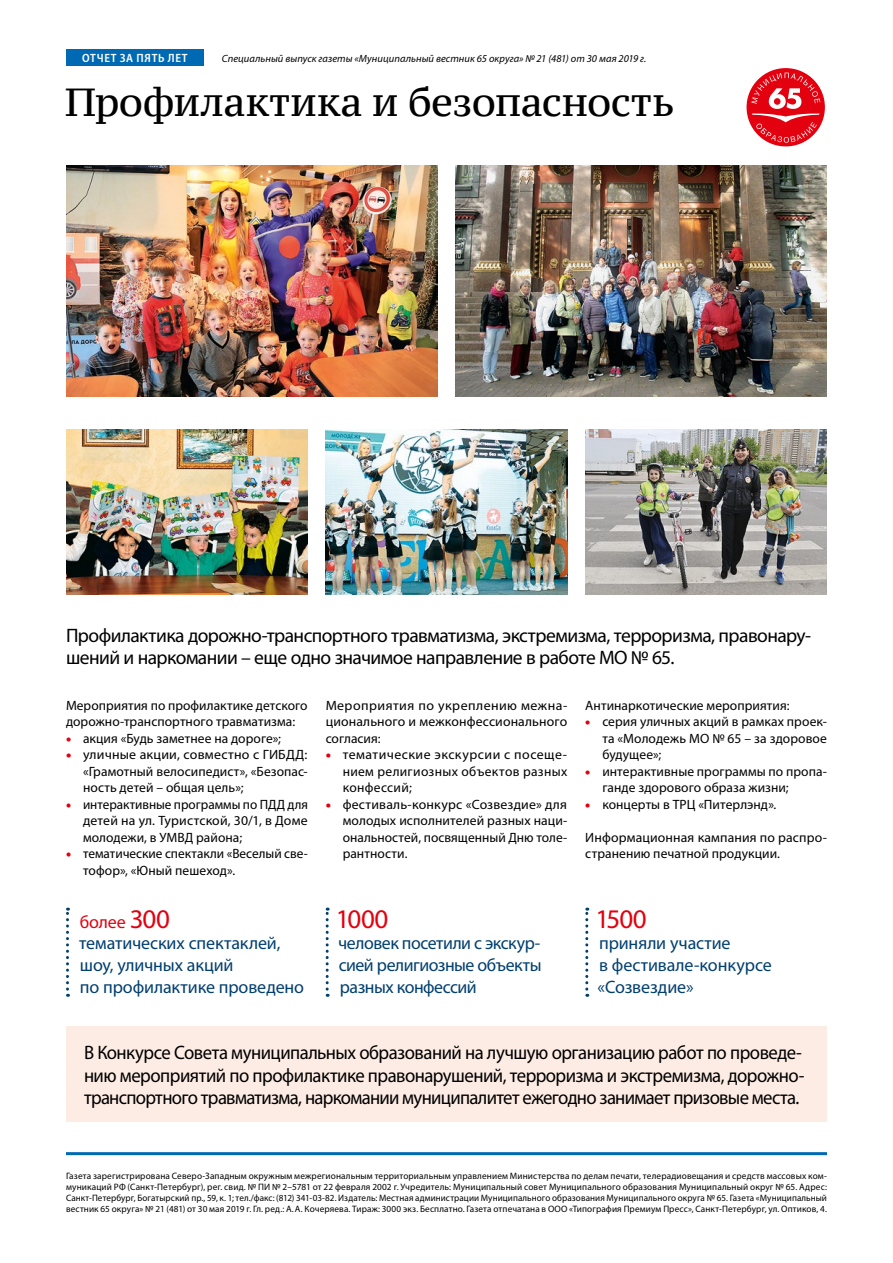
<style>
.page{position:relative;width:893px;height:1263px;background:#fff}
.page>*{position:absolute;margin:0;border:0;box-sizing:border-box;transform-origin:0 0}
.t1{font:39px "PT Serif Caption";letter-spacing:-.015em;color:#000}
.First_Paragraph_Styl{font:27px "Myriad Pro";letter-spacing:-.025em;color:#e3000f}
.Lead{font:19.5px/22.5px "Myriad Pro";letter-spacing:-.03em;color:#000;scale:.96 1}
.Lead-2{font:19.5px/22.5px "Myriad Pro";letter-spacing:-.03em;color:#000}
.First_Paragraph_Styl-2{font:18px/21.6px "Myriad Pro";letter-spacing:-.01em;color:#003f6f}
.First_Paragraph_Styl-3{font:18px "Myriad Pro";letter-spacing:-.005em;color:#e3000f}
.Spisok_4_mm{font:13.5px/16.5px "Myriad Pro";letter-spacing:.005em;color:#000;text-align:justify}
.First_Paragraph_Styl-4{font:13.5px/16.5px "Myriad Pro";letter-spacing:.005em;color:#000}
.Citata{font:600 semi-condensed 12px "Myriad Pro";letter-spacing:.06em;color:#fff}
.t2{font:italic 10.5px "Myriad Pro";letter-spacing:.005em;color:#000}
.First_Paragraph_Styl-5{font:9.3px/11.1px "Myriad Pro";letter-spacing:.015em;color:#000;text-align:justify}
.s1{font-weight:900;font-stretch:semi-expanded;color:#e3000f}
.s2{font-size:27px}
</style>
<div class="page">
<img style="left:66px;top:165px;width:371px;height:231px">
<img style="left:455px;top:165px;width:372px;height:231px">
<svg style="left:326px;top:908px;width:3px;height:89px"></svg>
<svg style="left:585px;top:908px;width:3px;height:89px"></svg>
<svg style="left:66px;top:908px;width:3px;height:89px"></svg>
<div style="left:66px;top:1026px;width:761px;height:96px;background:#fdece4"></div>
<img style="left:66px;top:429px;width:242px;height:165px">
<img style="left:326px;top:429px;width:241px;height:165px">
<img style="left:585px;top:429px;width:242px;height:165px">
<hr style="left:66px;top:1152px;width:761px;height:3px;background:#0069b4">
<svg style="left:746px;top:68px;width:79px;height:79px"></svg>
<div style="left:66px;top:50px;width:138px;height:16px;background:#0069b4"></div>
<p class="Citata" style="left:82px;top:52px;width:107px">ОТЧЕТ ЗА ПЯТЬ ЛЕТ</p>
<p class="t2" style="left:222px;top:52px;width:426px">Специальный выпуск газеты «Муниципальный вестник 65 округа» № 21 (481) от 30 мая 2019 г.</p>
<p class="t1" style="left:65px;top:76px;width:611px">Профилактика и безопасность</p>
<p class="Lead-2" style="left:66px;top:624px;width:747px">Профилактика дорожно-транспортного травматизма, экстремизма, терроризма, правонару&shy;шений и наркомании – еще одно значимое направление в работе МО № 65.</p>
<p class="First_Paragraph_Styl-4" style="left:66px;top:697px;width:243px">Мероприятия по профилактике детского дорожно-транспортного травматизма:</p>
<p class="Spisok_4_mm" style="left:66px;top:730px;width:217px"><span class="s1">•</span> акция «Будь заметнее на дороге»;</p>
<p class="Spisok_4_mm" style="left:83px;top:746px;width:226px;text-indent:-17px"><span class="s1">•</span> уличные акции, совместно с ГИБДД: «Грамотный велосипедист», «Безопас&shy;ность детей – общая цель»;</p>
<p class="Spisok_4_mm" style="left:83px;top:796px;width:226px;text-indent:-17px"><span class="s1">•</span> интерактивные программы по ПДД для детей на ул. Туристской, 30/1, в Доме молодежи, в УМВД района;</p>
<p class="Spisok_4_mm" style="left:83px;top:845px;width:226px;text-indent:-17px"><span class="s1">•</span> тематические спектакли «Веселый све&shy;тофор», «Юный пешеход».</p>
<p class="First_Paragraph_Styl-4" style="left:326px;top:697px;width:243px;text-align:justify">Мероприятия по укреплению межна&shy;ционального и межконфессионального согласия:</p>
<p class="Spisok_4_mm" style="left:343px;top:746px;width:226px;text-indent:-17px"><span class="s1">•</span> тематические экскурсии с посеще&shy;нием религиозных объектов разных конфессий;</p>
<p class="Spisok_4_mm" style="left:343px;top:796px;width:226px;text-indent:-17px"><span class="s1">•</span> фестиваль-конкурс «Созвездие» для молодых исполнителей разных наци&shy;ональностей, посвященный Дню толе&shy;рантности.</p>
<p class="First_Paragraph_Styl-4" style="left:585px;top:697px;width:206px">Антинаркотические мероприятия:</p>
<p class="Spisok_4_mm" style="left:602px;top:713px;width:226px;text-indent:-17px"><span class="s1">•</span> серия уличных акций в рамках проек&shy;та «Молодежь МО № 65 – за здоровое будущее»;</p>
<p class="Spisok_4_mm" style="left:602px;top:763px;width:226px;text-indent:-17px"><span class="s1">•</span> интерактивные программы по пропа&shy;ганде здорового образа жизни;</p>
<p class="Spisok_4_mm" style="left:585px;top:796px;width:193px"><span class="s1">•</span> концерты в ТРЦ «Питерлэнд».</p>
<p class="First_Paragraph_Styl-4" style="left:585px;top:829px;width:243px">Информационная кампания по распро&shy;странению печатной продукции.</p>
<p class="First_Paragraph_Styl-3" style="left:80px;top:912px;width:92px">более <span class="s2">300</span></p>
<p class="First_Paragraph_Styl-2" style="left:79px;top:933px;width:227px">тематических спектаклей, шоу, уличных акций<br>по профилактике проведено</p>
<p class="First_Paragraph_Styl" style="left:336px;top:904px;width:54px">1000</p>
<p class="First_Paragraph_Styl-2" style="left:338px;top:933px;width:205px;text-align:justify">человек посетили с экскур&shy;сией религиозные объекты разных конфессий</p>
<p class="First_Paragraph_Styl" style="left:595px;top:904px;width:53px">1500</p>
<p class="First_Paragraph_Styl-2" style="left:599px;top:933px;width:174px">приняли участие<br>в фестивале-конкурсе</p>
<p class="First_Paragraph_Styl-2" style="left:598px;top:976px;width:97px">«Созвездие»</p>
<p class="Lead" style="left:84px;top:1042px;width:752px">В Конкурсе Совета муниципальных образований на лучшую организацию работ по проведе&shy;нию мероприятий по профилактике правонарушений, терроризма и экстремизма, дорожно&shy;транспортного травматизма, наркомании муниципалитет ежегодно занимает призовые места.</p>
<p class="First_Paragraph_Styl-5" style="left:66px;top:1170px;width:762px">Газета зарегистрирована Северо-Западным окружным межрегиональным территориальным управлением Министерства по делам печати, телерадиовещания и средств массовых ком&shy;муникаций РФ (Санкт-Петербург), рег. свид. № ПИ № 2–5781 от 22 февраля 2002 г. Учредитель: Муниципальный совет Муниципального образования Муниципальный округ № 65. Адрес:<br>Санкт-Петербург, Богатырский пр., 59, к. 1; тел./факс: (812) 341‑03‑82. Издатель: Местная администрации Муниципального образования Муниципального округа № 65. Газета «Муниципальный вестник 65 округа» № 21 (481) от 30 мая 2019 г. Гл. ред.: А.А. Кочеряева. Тираж: 3000 экз. Бесплатно. Газета отпечатана в ООО «Типография Премиум Пресс», Санкт-Петербург, ул. Оптиков, 4.</p>
</div>
